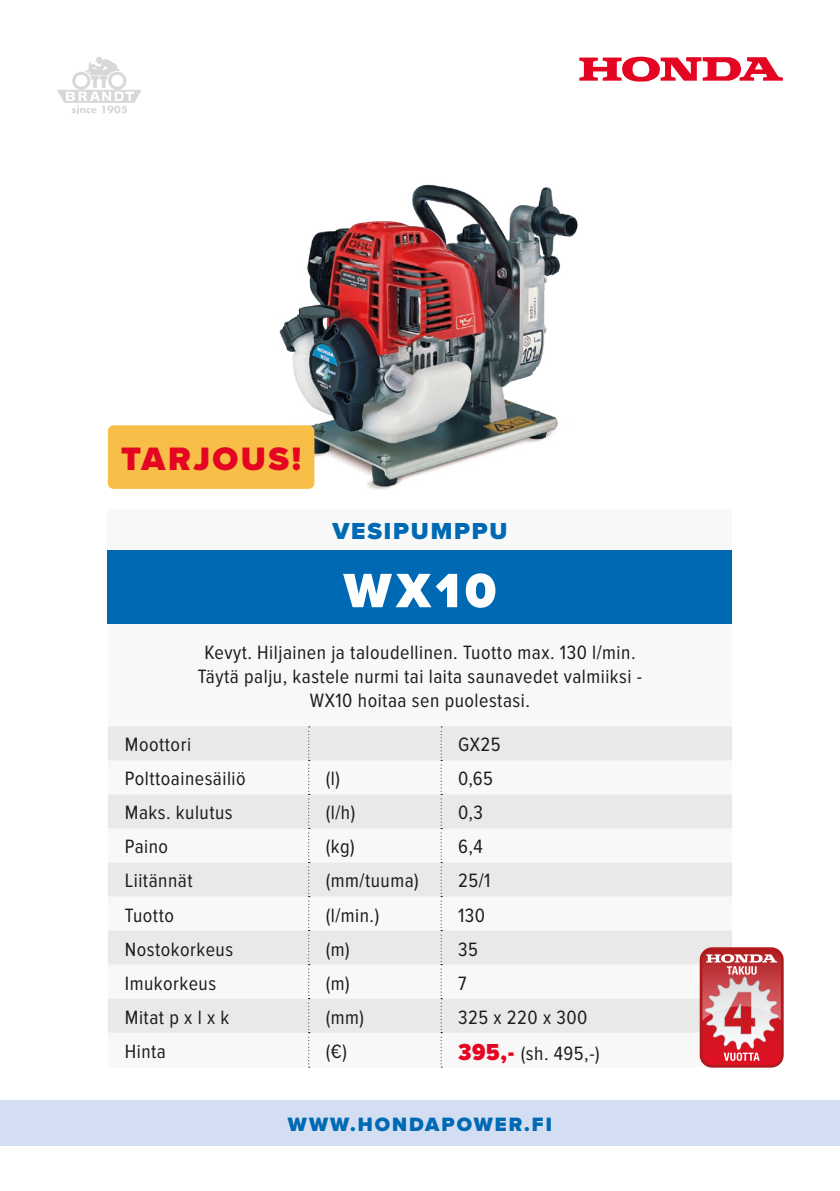
<style>
.page{position:relative;width:840px;height:1191px;background:#fff}
.page>*{position:absolute;margin:0;border:0;box-sizing:border-box;transform-origin:0 0}
.t1{font:900 50px "Proxima Nova";color:#fff}
.t2{font:900 33.6px "Proxima Nova";letter-spacing:.075em;color:#e40522}
.t3{font:900 24px "Proxima Nova";letter-spacing:.075em;color:#0069b4}
.t4{font:20px/24px "Proxima Nova Cond";letter-spacing:.025em;color:#1d1d1b;text-align:center}
.t5{font:900 20px "Proxima Nova";letter-spacing:.1em;color:#0069b4}
.s1{font-weight:900;font-size:24px;color:#e40522}
</style>
<div class="page">
<img style="left:279px;top:184px;width:299px;height:306px">
<div style="left:108px;top:509px;width:623px;height:41px;background:#f8f8f8"></div>
<div style="left:108px;top:550px;width:623px;height:74px;background:#0069b4"></div>
<svg style="left:108px;top:726px;width:623px;height:306px;fill:#e9e9e9"></svg>
<svg style="left:308px;top:726px;width:1px;height:341px"></svg>
<svg style="left:440px;top:726px;width:2px;height:341px"></svg>
<svg style="left:579px;top:57px;width:203px;height:25px"></svg>
<svg style="left:57px;top:57px;width:85px;height:56px"></svg>
<div style="left:0;top:1100px;width:839px;height:45px;background:#d3def2"></div>
<svg style="left:699px;top:947px;width:84px;height:120px"></svg>
<div style="left:108px;top:425px;width:206px;height:64px;background:#f7bf47;border-radius:6px"></div>
<h2 class="t2" style="left:121px;top:434px;width:181px">TARJOUS!</h2>
<p class="t3" style="left:332px;top:513px;width:176px">VESIPUMPPU</p>
<h1 class="t1" style="left:343px;top:553px;width:154px">WX10</h1>
<p class="t4" style="left:198px;top:641px;width:445px">Kevyt. Hiljainen ja taloudellinen. Tuotto max. 130 l/min.<br>Täytä palju, kastele nurmi tai laita saunavedet valmiiksi -<br>WX10 hoitaa sen puolestasi.</p>
<p class="t4" style="left:125px;top:733px;width:68px">Moottori</p>
<p class="t4" style="left:458px;top:733px;width:44px">GX25</p>
<p class="t4" style="left:125px;top:767px;width:122px">Polttoainesäiliö</p>
<p class="t4" style="left:325px;top:767px;width:16px">(l)</p>
<p class="t4" style="left:458px;top:767px;width:36px">0,65</p>
<p class="t4" style="left:125px;top:801px;width:109px">Maks. kulutus</p>
<p class="t4" style="left:325px;top:801px;width:31px">(l/h)</p>
<p class="t4" style="left:458px;top:801px;width:26px">0,3</p>
<p class="t4" style="left:125px;top:835px;width:45px">Paino</p>
<p class="t4" style="left:325px;top:835px;width:30px">(kg)</p>
<p class="t4" style="left:458px;top:835px;width:26px">6,4</p>
<p class="t4" style="left:125px;top:869px;width:69px">Liitännät</p>
<p class="t4" style="left:325px;top:869px;width:95px">(mm/tuuma)</p>
<p class="t4" style="left:458px;top:869px;width:34px">25/1</p>
<p class="t4" style="left:125px;top:903px;width:51px">Tuotto</p>
<p class="t4" style="left:325px;top:903px;width:55px">(l/min.)</p>
<p class="t4" style="left:458px;top:903px;width:29px">130</p>
<p class="t4" style="left:125px;top:937px;width:110px">Nostokorkeus</p>
<p class="t4" style="left:325px;top:937px;width:25px">(m)</p>
<p class="t4" style="left:458px;top:937px;width:21px">35</p>
<p class="t4" style="left:125px;top:971px;width:93px">Imukorkeus</p>
<p class="t4" style="left:325px;top:971px;width:25px">(m)</p>
<p class="t4" style="left:458px;top:971px;width:10px">7</p>
<p class="t4" style="left:125px;top:1005px;width:106px">Mitat p x l x k</p>
<p class="t4" style="left:325px;top:1005px;width:40px">(mm)</p>
<p class="t4" style="left:458px;top:1005px;width:131px">325 x 220 x 300</p>
<p class="t4" style="left:125px;top:1040px;width:43px">Hinta</p>
<p class="t4" style="left:325px;top:1040px;width:23px">(€)</p>
<p class="t4" style="left:458px;top:1041px;width:143px"><span class="s1">395,-</span> (sh. 495,-)</p>
<p class="t5" style="left:288px;top:1109px;width:265px">WWW.HONDAPOWER.FI</p>
</div>
